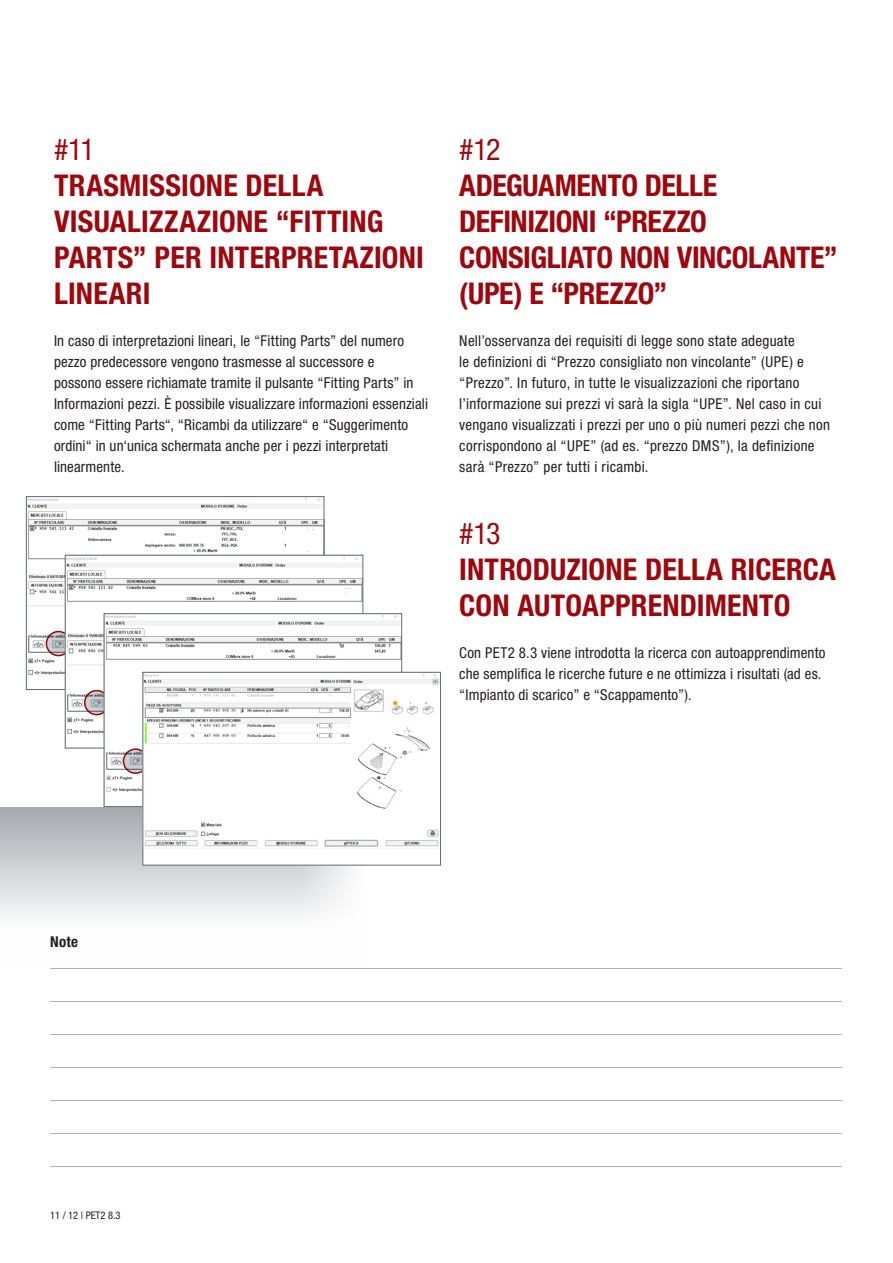
<style>
.page{position:relative;width:893px;height:1263px;background:#fff}
.page>*{position:absolute;margin:0;border:0;box-sizing:border-box;transform-origin:0 0}
.t1{font:700 condensed 30px/36px "Helvetica Neue LT Std";letter-spacing:.005em;color:#9d070d}
.t2{font:700 condensed 30px/36px "Helvetica Neue LT Std";letter-spacing:-.015em;color:#9d070d}
.t3{font:condensed 30px "Helvetica Neue LT Std";color:#9d070d}
.t4{font:condensed 15px/21px "Helvetica Neue LT Std";letter-spacing:.015em;color:#231f20}
.t5{font:700 condensed 15px "Helvetica Neue LT Std";color:#231f20}
.t6{font:condensed 10.5px "Helvetica Neue LT Std";color:#231f20}
</style>
<div class="page">
<div style="left:0;top:807px;width:415px;height:160px;background:linear-gradient(to bottom,#a8adb2,#fff)"></div>
<div style="left:294px;top:796px;width:152px;height:172px;background:#fff"></div>
<hr style="left:50px;top:968px;width:792px;height:1px;background:#aab1b8">
<hr style="left:50px;top:1001px;width:792px;height:1px;background:#aab1b8">
<hr style="left:50px;top:1034px;width:792px;height:1px;background:#aab1b8">
<hr style="left:50px;top:1067px;width:792px;height:1px;background:#aab1b8">
<hr style="left:50px;top:1100px;width:792px;height:1px;background:#aab1b8">
<hr style="left:50px;top:1133px;width:792px;height:1px;background:#aab1b8">
<hr style="left:50px;top:1166px;width:792px;height:1px;background:#aab1b8">
<img style="left:28px;top:498px;width:294px;height:190px">
<div style="left:26px;top:496px;width:298px;height:194px;border:1px solid #656d76"></div>
<svg style="left:46px;top:631px;width:24px;height:24px"></svg>
<div style="left:46px;top:631px;width:25px;height:25px;border:2px solid #9d070d;border-radius:50%"></div>
<img style="left:67px;top:557px;width:294px;height:189px">
<div style="left:65px;top:555px;width:298px;height:193px;border:1px solid #656d76"></div>
<svg style="left:85px;top:691px;width:24px;height:24px"></svg>
<div style="left:84px;top:690px;width:25px;height:25px;border:2px solid #9d070d;border-radius:50%"></div>
<img style="left:106px;top:615px;width:294px;height:177px">
<div style="left:104px;top:613px;width:298px;height:194px;border:1px solid #656d76"></div>
<svg style="left:124px;top:749px;width:24px;height:24px"></svg>
<div style="left:123px;top:748px;width:25px;height:26px;border:2px solid #9d070d;border-radius:50%"></div>
<div style="left:143px;top:672px;width:298px;height:193px;background:#fff"></div>
<img style="left:144px;top:674px;width:295px;height:175px">
<div style="left:142px;top:672px;width:299px;height:193px;border:1px solid #656d76"></div>
<h1 class="t3" style="left:54px;top:132px;width:43px">#11</h1>
<h1 class="t1" style="left:54px;top:167px;width:371px">TRASMISSIONE DELLA<br>VISUALIZZAZIONE “FITTING<br>PARTS” PER INTERPRETAZIONI<br>LINEARI</h1>
<p class="t4" style="left:54px;top:330px;width:376px">In caso di interpretazioni lineari, le “Fitting Parts” del numero pezzo predecessore vengono trasmesse al successore e<br>possono essere richiamate tramite il pulsante “Fitting Parts” in Informazioni pezzi. È possibile visualizzare informazioni essenziali come “Fitting Parts“, “Ricambi da utilizzare“ e “Suggerimento ordini“ in un‘unica schermata anche per i pezzi interpretati linearmente.</p>
<h1 class="t3" style="left:459px;top:132px;width:43px">#12</h1>
<h1 class="t2" style="left:459px;top:167px;width:380px">ADEGUAMENTO DELLE<br>DEFINIZIONI “PREZZO<br>CONSIGLIATO NON VINCOLANTE” (UPE) E “PREZZO”</h1>
<p class="t4" style="left:459px;top:330px;width:372px">Nell’osservanza dei requisiti di legge sono state adeguate<br>le definizioni di “Prezzo consigliato non vincolante” (UPE) e “Prezzo”. In futuro, in tutte le visualizzazioni che riportano l’informazione sui prezzi vi sarà la sigla “UPE”. Nel caso in cui vengano visualizzati i prezzi per uno o più numeri pezzi che non corrispondono al “UPE” (ad es. “prezzo DMS”), la definizione sarà “Prezzo” per tutti i ricambi.</p>
<h1 class="t3" style="left:459px;top:516px;width:43px">#13</h1>
<h1 class="t1" style="left:459px;top:551px;width:378px">INTRODUZIONE DELLA RICERCA<br>CON AUTOAPPRENDIMENTO</h1>
<p class="t4" style="left:459px;top:642px;width:368px">Con PET2 8.3 viene introdotta la ricerca con autoapprendimento che semplifica le ricerche future e ne ottimizza i risultati (ad es. “Impianto di scarico” e “Scappamento”).</p>
<p class="t5" style="left:50px;top:933px;width:30px">Note</p>
<p class="t6" style="left:50px;top:1209px;width:72px">11 / 12 | PET2 8.3</p>
</div>
